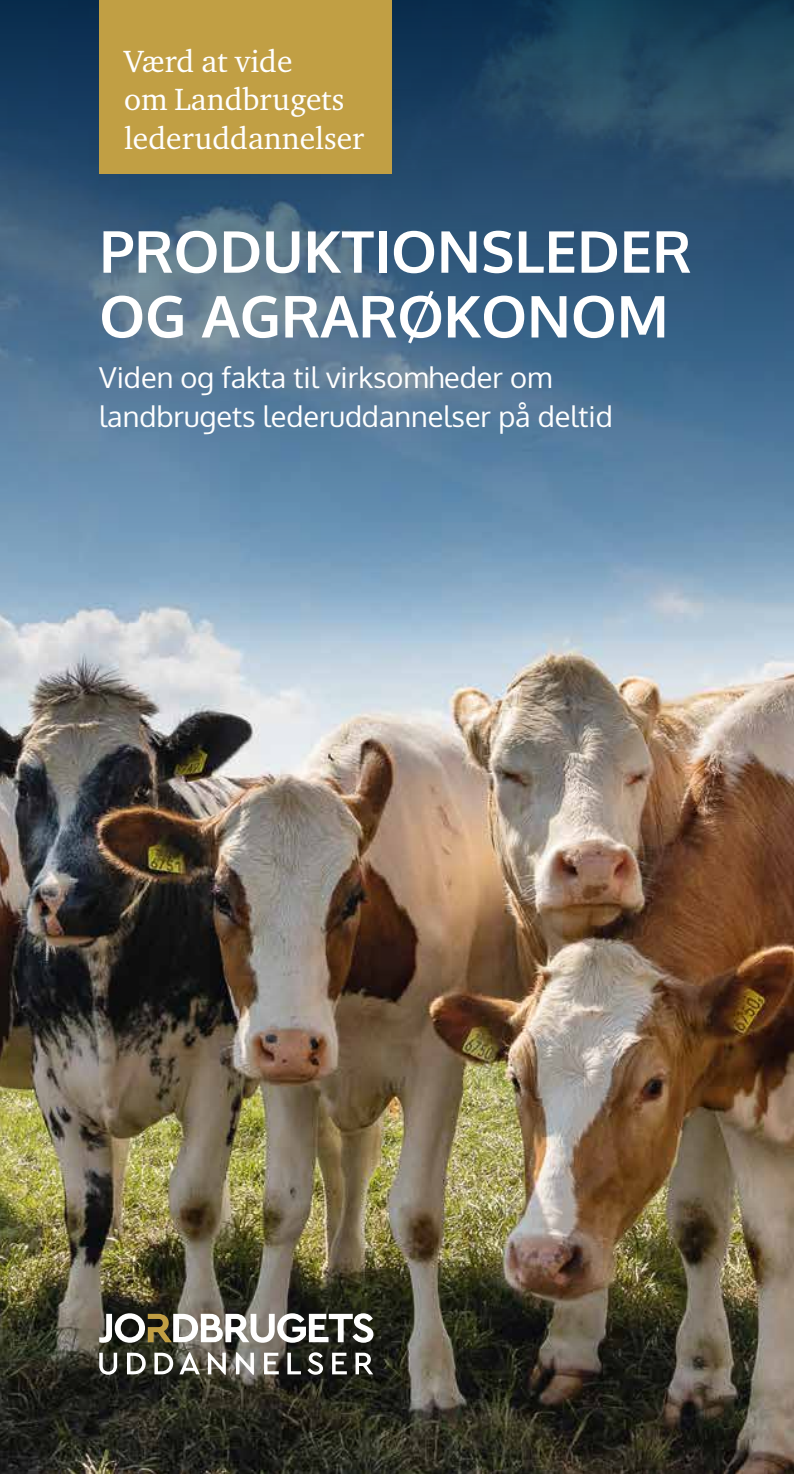
<style>
.page{position:relative;width:794px;height:1474px;background:#fff}
.page>*{position:absolute;margin:0;border:0;box-sizing:border-box;transform-origin:0 0}
.t1{font:700 57.75px/64.8px "Oxygen";color:#fff}
.t2{font:31.5px/38.5px "Charter ITC Std";color:#fff}
.t3{font:28.88px/38.5px "Oxygen";color:#fff}
</style>
<div class="page">
<img style="left:0;top:640px;width:794px;height:833px">
<svg style="left:0;top:0;width:794px;height:640px;background:#507492"></svg>
<svg style="left:99px;top:1313px;width:274px;height:29px"></svg>
<svg style="left:99px;top:1352px;width:18px;height:22px"></svg>
<svg style="left:127px;top:1352px;width:19px;height:22px"></svg>
<svg style="left:154px;top:1352px;width:19px;height:22px"></svg>
<svg style="left:179px;top:1352px;width:21px;height:22px"></svg>
<svg style="left:208px;top:1352px;width:18px;height:22px"></svg>
<svg style="left:236px;top:1352px;width:18px;height:22px"></svg>
<svg style="left:264px;top:1352px;width:15px;height:22px"></svg>
<svg style="left:287px;top:1352px;width:14px;height:22px"></svg>
<svg style="left:307px;top:1352px;width:16px;height:22px"></svg>
<svg style="left:332px;top:1352px;width:15px;height:22px"></svg>
<svg style="left:355px;top:1352px;width:18px;height:22px"></svg>
<div style="left:99px;top:0;width:293px;height:174px;background:#c19f44"></div>
<p class="t2" style="left:124px;top:41px;width:242px">Værd at vide<br>om Landbrugets lederuddannelser</p>
<h1 class="t1" style="left:99px;top:221px;width:594px">PRODUKTIONSLEDER<br>OG AGRARØKONOM</h1>
<p class="t3" style="left:99px;top:359px;width:515px">Viden og fakta til virksomheder om landbrugets lederuddannelser på deltid</p>
</div>
